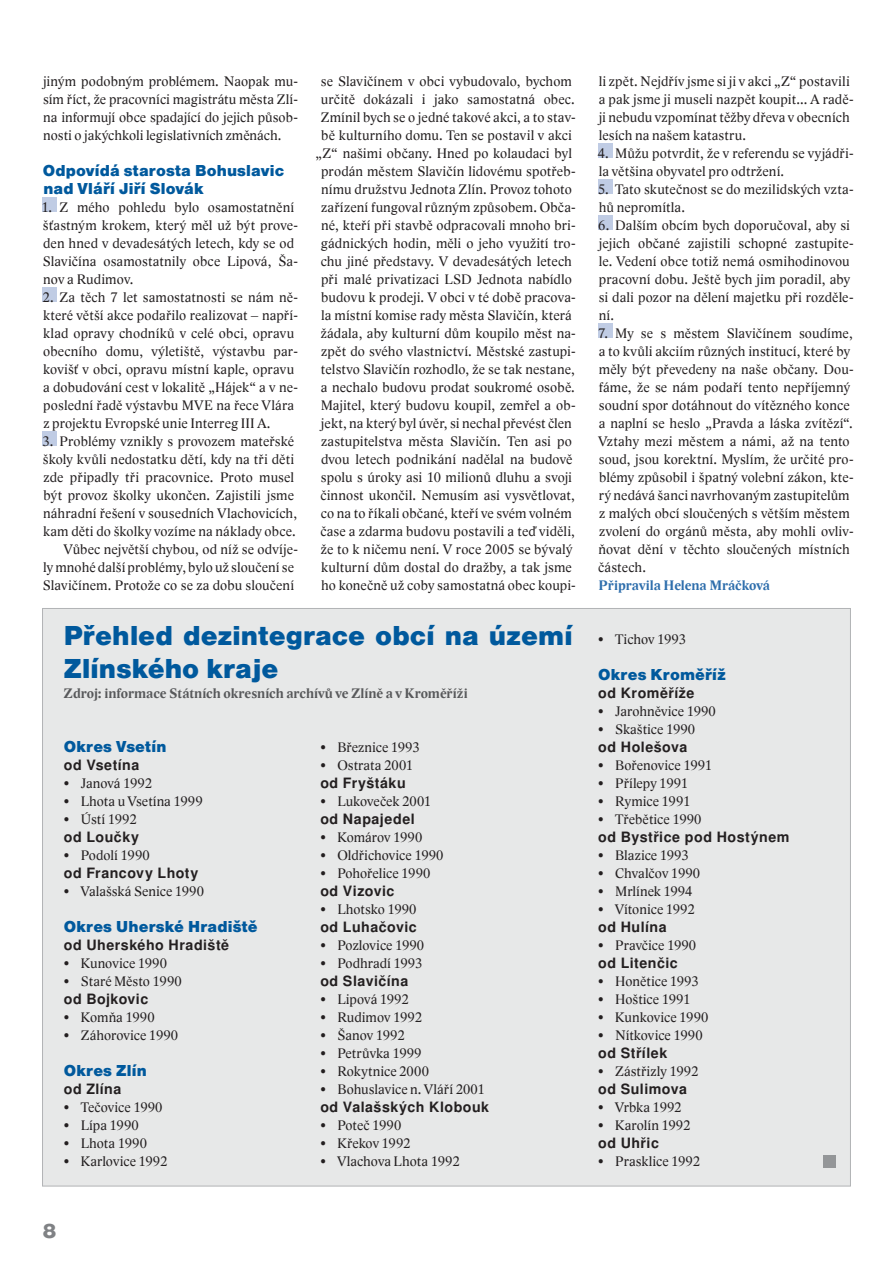
<style>
.page{position:relative;width:893px;height:1263px;background:#fff}
.page>*{position:absolute;margin:0;border:0;box-sizing:border-box;transform-origin:0 0}
.t1{font:28.5px/33px "Nimbus Sans DOT Blac";color:#00599d}
.t2{font:21px "Nimbus Sans DOT Blac";color:#808285}
.t3{font:16.5px/18px "Nimbus Sans DOT Blac";letter-spacing:.01em;color:#00599d}
.t4{font:14.25px/18px "Lido STFCE";letter-spacing:.01em;color:#231f20}
.t5{font:700 14.25px "Nimbus Sans LOT";letter-spacing:.035em;color:#231f20}
.t6{font:700 14.25px "Lido STFCE";letter-spacing:.005em;color:#58595b}
.t7{font:700 14.25px "Lido STFCE";letter-spacing:.005em;color:#2e6eac}
</style>
<div class="page">
<div style="left:598px;top:323px;width:15px;height:15px;background:#c0cce4"></div>
<div style="left:598px;top:215px;width:15px;height:15px;background:#c0cce4"></div>
<div style="left:598px;top:179px;width:15px;height:15px;background:#c0cce4"></div>
<div style="left:598px;top:143px;width:15px;height:15px;background:#c0cce4"></div>
<div style="left:43px;top:431px;width:14px;height:15px;background:#c0cce4"></div>
<div style="left:43px;top:287px;width:14px;height:15px;background:#c0cce4"></div>
<div style="left:43px;top:197px;width:14px;height:15px;background:#c0cce4"></div>
<div style="left:42px;top:608px;width:809px;height:578px;background:#e7e8e8;border:1px solid #b2b4b6"></div>
<div style="left:823px;top:1155px;width:13px;height:13px;background:#949698"></div>
<p class="t4" style="left:43px;top:72px;width:256px;text-align:justify">jiným podobným problémem. Naopak mu&shy;sím říct, že pracovníci magistrátu města Zlí&shy;na informují obce spadající do jejich působ&shy;nosti o jakýchkoli legislativních změnách.</p>
<p class="t3" style="left:43px;top:162px;width:243px">Odpovídá starosta Bohuslavic nad Vláří Jiří Slovák</p>
<p class="t4" style="left:42px;top:198px;width:258px">1. Z mého pohledu bylo osamostatnění šťastným krokem, který měl už být prove&shy;den hned v devadesátých letech, kdy se od Slavičína osamostatnily obce Lipová, Ša&shy;nov a Rudimov.</p>
<p class="t4" style="left:42px;top:288px;width:257px">2. Za těch 7 let samostatnosti se nám ně&shy;které větší akce podařilo realizovat – napří&shy;klad opravy chodníků v celé obci, opravu obecního domu, výletiště, výstavbu par&shy;kovišť v obci, opravu místní kaple, opravu a dobudování cest v lokalitě „Hájek“ a v ne&shy;poslední řadě výstavbu MVE na řece Vlára z projektu Evropské unie Interreg III A.</p>
<p class="t4" style="left:42px;top:432px;width:257px;text-align:right">3. Problémy vznikly s provozem mateřské školy kvůli nedostatku dětí, kdy na tři děti zde připadly tři pracovnice. Proto musel být provoz školky ukončen. Zajistili jsme náhradní řešení v sousedních Vlachovicích, kam děti do školky vozíme na náklady obce.<br>Vůbec největší chybou, od níž se odvíje-<br>ly mnohé další problémy, bylo už sloučení se Slavičínem. Protože co se za dobu sloučení</p>
<p class="t4" style="left:316px;top:72px;width:262px;text-align:center">se Slavičínem v obci vybudovalo, bychom určitě dokázali i jako samostatná obec.<br>Zmínil bych se o jedné takové akci, a to stav&shy;bě kulturního domu. Ten se postavil v akci „Z“ našimi občany. Hned po kolaudaci byl prodán městem Slavičín lidovému spotřeb&shy;nímu družstvu Jednota Zlín. Provoz tohoto zařízení fungoval různým způsobem. Obča&shy;né, kteří při stavbě odpracovali mnoho bri&shy;gádnických hodin, měli o jeho využití tro&shy;chu jiné představy. V devadesátých letech při malé privatizaci LSD Jednota nabídlo budovu k prodeji. V obci v té době pracova&shy;la místní komise rady města Slavičín, která žádala, aby kulturní dům koupilo měst na&shy;zpět do svého vlastnictví. Městské zastupi&shy;telstvo Slavičín rozhodlo, že se tak nestane, a nechalo budovu prodat soukromé osobě.<br>Majitel, který budovu koupil, zemřel a ob&shy;jekt, na který byl úvěr, si nechal převést člen zastupitelstva města Slavičín. Ten asi po dvou letech podnikání nadělal na budově spolu s úroky asi 10 milionů dluhu a svoji činnost ukončil. Nemusím asi vysvětlovat, co na to říkali občané, kteří ve svém volném čase a zdarma budovu postavili a teď viděli, že to k ničemu není. V roce 2005 se bývalý kulturní dům dostal do dražby, a tak jsme ho konečně už coby samostatná obec koupi-</p>
<p class="t4" style="left:599px;top:72px;width:256px">li zpět. Nejdřív jsme si ji v akci „Z“ postavili a pak jsme ji museli nazpět koupit... A radě&shy;ji nebudu vzpomínat těžby dřeva v obecních lesích na našem katastru.</p>
<p class="t4" style="left:598px;top:144px;width:257px">4. Můžu potvrdit, že v referendu se vyjádři&shy;la většina obyvatel pro odtržení.</p>
<p class="t4" style="left:598px;top:180px;width:257px">5. Tato skutečnost se do mezilidských vzta&shy;hů nepromítla.</p>
<p class="t4" style="left:598px;top:216px;width:257px">6. Dalším obcím bych doporučoval, aby si jejich občané zajistili schopné zastupite&shy;le. Vedení obce totiž nemá osmihodinovou pracovní dobu. Ještě bych jim poradil, aby si dali pozor na dělení majetku při rozděle&shy;ní.</p>
<p class="t4" style="left:598px;top:324px;width:257px">7. My se s městem Slavičínem soudíme, a to kvůli akciím různých institucí, které by měly být převedeny na naše občany. Dou&shy;fáme, že se nám podaří tento nepříjemný soudní spor dotáhnout do vítězného konce a naplní se heslo „Pravda a láska zvítězí“.<br>Vztahy mezi městem a námi, až na tento soud, jsou korektní. Myslím, že určité pro&shy;blémy způsobil i špatný volební zákon, kte&shy;rý nedává šanci navrhovaným zastupitelům z malých obcí sloučených s větším městem zvolení do orgánů města, aby mohli ovliv&shy;ňovat dění v těchto sloučených místních částech.</p>
<p class="t7" style="left:599px;top:577px;width:173px">Připravila Helena Mráčková</p>
<h1 class="t1" style="left:64px;top:619px;width:510px">Přehled dezintegrace obcí na území<br>Zlínského kraje</h1>
<p class="t6" style="left:64px;top:685px;width:406px">Zdroj: informace Státních okresních archívů ve Zlíně a v Kroměříži</p>
<p class="t3" style="left:64px;top:738px;width:104px">Okres Vsetín</p>
<p class="t5" style="left:64px;top:757px;width:77px">od Vsetína</p>
<p class="t4" style="left:64px;top:774px;width:90px">• Janová 1992</p>
<p class="t4" style="left:64px;top:792px;width:140px">• Lhota u Vsetína 1999</p>
<p class="t4" style="left:64px;top:810px;width:74px">• Ústí 1992</p>
<p class="t5" style="left:64px;top:828px;width:77px">od Loučky</p>
<p class="t4" style="left:64px;top:846px;width:87px">• Podolí 1990</p>
<p class="t5" style="left:64px;top:864px;width:136px">od Francovy Lhoty</p>
<p class="t4" style="left:64px;top:882px;width:142px">• Valašská Senice 1990</p>
<p class="t3" style="left:64px;top:918px;width:196px">Okres Uherské Hradiště</p>
<p class="t5" style="left:64px;top:937px;width:167px">od Uherského Hradiště</p>
<p class="t4" style="left:64px;top:954px;width:105px">• Kunovice 1990</p>
<p class="t4" style="left:64px;top:972px;width:119px">• Staré Město 1990</p>
<p class="t5" style="left:64px;top:991px;width:86px">od Bojkovic</p>
<p class="t4" style="left:64px;top:1008px;width:92px">• Komňa 1990</p>
<p class="t4" style="left:64px;top:1026px;width:116px">• Záhorovice 1990</p>
<p class="t3" style="left:64px;top:1062px;width:85px">Okres Zlín</p>
<p class="t5" style="left:64px;top:1081px;width:59px">od Zlína</p>
<p class="t4" style="left:64px;top:1098px;width:100px">• Tečovice 1990</p>
<p class="t4" style="left:64px;top:1116px;width:76px">• Lípa 1990</p>
<p class="t4" style="left:64px;top:1134px;width:85px">• Lhota 1990</p>
<p class="t4" style="left:64px;top:1152px;width:105px">• Karlovice 1992</p>
<p class="t4" style="left:320px;top:738px;width:101px">• Březnice 1993</p>
<p class="t4" style="left:320px;top:756px;width:94px">• Ostrata 2001</p>
<p class="t5" style="left:320px;top:774px;width:87px">od Fryštáku</p>
<p class="t4" style="left:320px;top:792px;width:112px">• Lukoveček 2001</p>
<p class="t5" style="left:320px;top:810px;width:96px">od Napajedel</p>
<p class="t4" style="left:320px;top:828px;width:104px">• Komárov 1990</p>
<p class="t4" style="left:320px;top:846px;width:125px">• Oldřichovice 1990</p>
<p class="t4" style="left:320px;top:864px;width:112px">• Pohořelice 1990</p>
<p class="t5" style="left:320px;top:882px;width:76px">od Vizovic</p>
<p class="t4" style="left:320px;top:900px;width:98px">• Lhotsko 1990</p>
<p class="t5" style="left:320px;top:918px;width:98px">od Luhačovic</p>
<p class="t4" style="left:320px;top:936px;width:105px">• Pozlovice 1990</p>
<p class="t4" style="left:320px;top:954px;width:104px">• Podhradí 1993</p>
<p class="t5" style="left:320px;top:972px;width:90px">od Slavičína</p>
<p class="t4" style="left:320px;top:990px;width:90px">• Lipová 1992</p>
<p class="t4" style="left:320px;top:1008px;width:103px">• Rudimov 1992</p>
<p class="t4" style="left:320px;top:1026px;width:86px">• Šanov 1992</p>
<p class="t4" style="left:320px;top:1044px;width:103px">• Petrůvka 1999</p>
<p class="t4" style="left:320px;top:1062px;width:110px">• Rokytnice 2000</p>
<p class="t4" style="left:320px;top:1080px;width:166px">• Bohuslavice n. Vláří 2001</p>
<p class="t5" style="left:320px;top:1098px;width:170px">od Valašských Klobouk</p>
<p class="t4" style="left:320px;top:1116px;width:83px">• Poteč 1990</p>
<p class="t4" style="left:320px;top:1134px;width:92px">• Křekov 1992</p>
<p class="t4" style="left:320px;top:1152px;width:141px">• Vlachova Lhota 1992</p>
<h2 class="t2" style="left:43px;top:1218px;width:16px">8</h2>
<p class="t4" style="left:598px;top:630px;width:89px">• Tichov 1993</p>
<p class="t3" style="left:598px;top:666px;width:129px">Okres Kroměříž</p>
<p class="t5" style="left:598px;top:685px;width:98px">od Kroměříže</p>
<p class="t4" style="left:598px;top:702px;width:119px">• Jarohněvice 1990</p>
<p class="t4" style="left:598px;top:720px;width:99px">• Skaštice 1990</p>
<p class="t5" style="left:598px;top:739px;width:91px">od Holešova</p>
<p class="t4" style="left:598px;top:756px;width:115px">• Bořenovice 1991</p>
<p class="t4" style="left:598px;top:774px;width:91px">• Přílepy 1991</p>
<p class="t4" style="left:598px;top:792px;width:94px">• Rymice 1991</p>
<p class="t4" style="left:598px;top:810px;width:105px">• Třebětice 1990</p>
<p class="t5" style="left:598px;top:828px;width:193px">od Bystřice pod Hostýnem</p>
<p class="t4" style="left:598px;top:846px;width:92px">• Blazice 1993</p>
<p class="t4" style="left:598px;top:864px;width:103px">• Chvalčov 1990</p>
<p class="t4" style="left:598px;top:882px;width:96px">• Mrlínek 1994</p>
<p class="t4" style="left:598px;top:900px;width:98px">• Vítonice 1992</p>
<p class="t5" style="left:598px;top:918px;width:70px">od Hulína</p>
<p class="t4" style="left:598px;top:936px;width:99px">• Pravčice 1990</p>
<p class="t5" style="left:598px;top:954px;width:81px">od Litenčic</p>
<p class="t4" style="left:598px;top:972px;width:102px">• Honětice 1993</p>
<p class="t4" style="left:598px;top:990px;width:94px">• Hoštice 1991</p>
<p class="t4" style="left:598px;top:1008px;width:112px">• Kunkovice 1990</p>
<p class="t4" style="left:598px;top:1026px;width:106px">• Nítkovice 1990</p>
<p class="t5" style="left:598px;top:1044px;width:71px">od Střílek</p>
<p class="t4" style="left:598px;top:1062px;width:102px">• Zástřizly 1992</p>
<p class="t5" style="left:598px;top:1080px;width:90px">od Sulimova</p>
<p class="t4" style="left:598px;top:1098px;width:85px">• Vrbka 1992</p>
<p class="t4" style="left:598px;top:1116px;width:94px">• Karolín 1992</p>
<p class="t5" style="left:598px;top:1134px;width:62px">od Uhřic</p>
<p class="t4" style="left:598px;top:1152px;width:103px">• Prasklice 1992</p>
</div>
